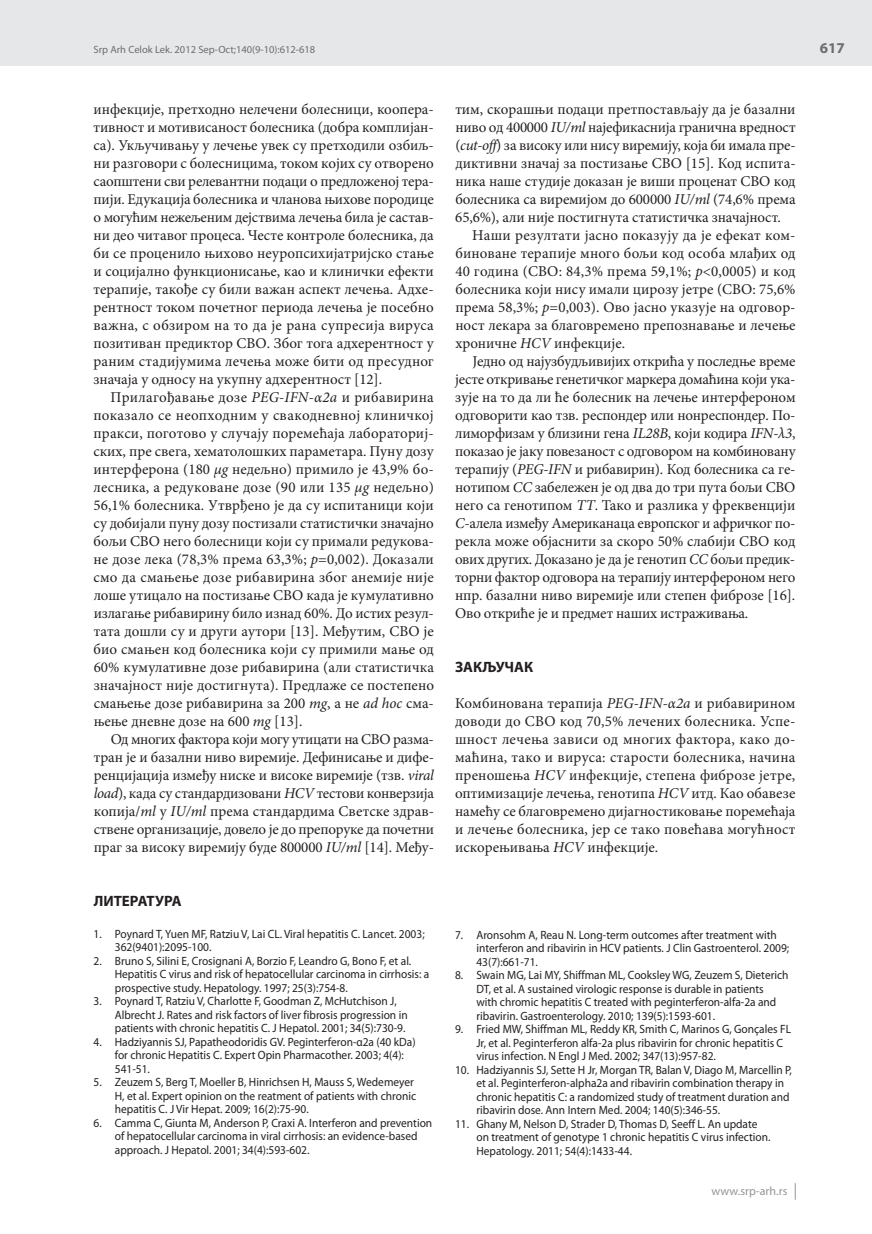
<style>
.page{position:relative;width:872px;height:1234px;background:#fff}
.page>*{position:absolute;margin:0;border:0;box-sizing:border-box;transform-origin:0 0}
.t1{font:15px/18px "Minion Pro";letter-spacing:-.005em;color:#231f20;text-align:justify}
.t2{font:15px "Minion Pro";letter-spacing:.015em;color:#231f20}
.t3{font:700 15px "Myriad Pro";color:#231f20}
.t4{font:700 15px "Myriad Pro";color:#6c6d70}
.t5{font:12px/13.5px "Myriad Pro";color:#231f20;scale:.95 1}
.t6{font:12px "Myriad Pro";letter-spacing:.005em;color:#939598}
.t7{font:10.5px "Myriad Pro";color:#6c6d70}
.s1{font-style:italic}
</style>
<div class="page">
<div style="left:0;top:0;width:872px;height:66px;background:#e6e7e9"></div>
<svg style="left:795px;top:1183px;width:1px;height:16px"></svg>
<p class="t7" style="left:94px;top:43px;width:223px">Srp Arh Celok Lek. 2012 Sep-Oct;140(9-10):612-618</p>
<p class="t4" style="left:820px;top:38px;width:26px">617</p>
<p class="t1" style="left:93px;top:100px;width:342px">ин-фек-ци-је, прет-ход-но не-ле-че-ни бо-ле-сни-ци, ко-о-пе-ра&shy;тив-ност и мо-ти-ви-са-ност бо-ле-сни-ка (до-бра ком-пли-јан&shy;са). Укљу-чи-ва-њу у ле-че-ње увек су прет-хо-ди-ли озбиљ&shy;ни раз-го-во-ри с бо-ле-сни-ци-ма, то-ком ко-јих су отво-ре-но саопштени сви ре-ле-вант-ни по-да-ци о пред-ло-же-ној те-ра&shy;пи-ји. Еду-ка-ци-ја бо-ле-сни-ка и чла-но-ва њи-хо-ве по-ро-ди-це о мо-гу-ћим не-же-ље-ним деј-стви-ма ле-че-ња би-ла је са-став&shy;ни део чи-та-вог про-це-са. Че-сте кон-тро-ле бо-ле-сни-ка, да би се про-це-ни-ло њи-хо-во не-у-роп-си-хи-ја-триј-ско ста-ње и со-ци-јал-но функ-ци-о-ни-са-ње, као и кли-нич-ки ефек-ти те-ра-пи-је, та-ко-ђе су би-ли ва-жан аспект ле-че-ња. Ад-хе&shy;рент-ност то-ком по-чет-ног пе-ри-о-да ле-че-ња је по-себ-но ва-жна, с об-зи-ром на то да је ра-на су-пре-си-ја ви-ру-са по-зи-ти-ван пре-дик-тор СВО. Због то-га ад-хе-рент-ност у ра-ним ста-ди-ју-ми-ма ле-че-ња мо-же би-ти од пре-суд-ног зна-ча-ја у од-но-су на укуп-ну ад-хе-рент-ност [12].</p>
<p class="t1" style="left:93px;top:388px;width:342px;text-indent:17px">При-ла-го-ђа-ва-ње до-зе <span class="s1">PEG-IFN-α2a</span> и ри-ба-ви-ри-на по-ка-за-ло се нео-п-ход-ним у сва-ко-днев-ној кли-нич-кој прак-си, по-го-то-во у слу-ча-ју по-ре-ме-ћа-ја ла-бо-ра-то-риј&shy;ских, пре све-га, хе-ма-то-ло-шких па-ра-ме-та-ра. Пу-ну до-зу ин-тер-фе-ро-на (180 <span class="s1">μg</span> не-дељ-но) при-ми-ло је 43,9% бо&shy;ле-сни-ка, а ре-ду-ко-ва-не до-зе (90 или 135 <span class="s1">μg</span> не-дељ-но)<br>56,1% бо-ле-сни-ка. Утвр-ђе-но је да су ис-пи-та-ни-ци ко-ји су до-би-ја-ли пу-ну до-зу по-сти-за-ли ста-ти-стич-ки зна-чај-но бо-љи СВО не-го бо-ле-сни-ци ко-ји су при-ма-ли ре-ду-ко-ва&shy;не до-зе ле-ка (78,3% пре-ма 63,3%; <span class="s1">p</span>=0,002). До-ка-за-ли смо да сма-ње-ње до-зе ри-ба-ви-ри-на због ане-ми-је ни-је лоше ути-ца-ло на по-сти-за-ње СВО ка-да је ку-му-ла-тив-но из-ла-га-ње ри-ба-ви-ри-ну би-ло из-над 60%. До истих ре-зул&shy;та-та до-шли су и дру-ги ауто-ри [13]. Ме-ђу-тим, СВО је био сма-њен код бо-ле-сни-ка ко-ји су при-ми-ли ма-ње од 60% ку-му-ла-тив-не до-зе ри-ба-ви-ри-на (али ста-ти-стич-ка зна-чај-ност ни-је до-стиг-ну-та). Пред-ла-же се по-сте-пе-но сма-ње-ње до-зе ри-ба-ви-ри-на за 200 <span class="s1">mg</span>, а не <span class="s1">ad hoc</span> сма&shy;ње-ње днев-не до-зе на 600 <span class="s1">mg</span> [13].</p>
<p class="t1" style="left:94px;top:730px;width:342px;text-indent:17px">Од мно-гих фак-то-ра ко-ји мо-гу ути-ца-ти на СВО раз-ма&shy;тран је и ба-зал-ни ни-во ви-ре-ми-је. Де-фи-ни-са-ње и дифе&shy;рен-ци-ја-ци-ја из-ме-ђу ни-ске и ви-со-ке ви-ре-ми-је (тзв. <span class="s1">vi-ral load</span>), ка-да су стан-дар-ди-зо-ва-ни <span class="s1">HCV</span> те-сто-ви кон-вер-зи-ја ко-пи-ја/<span class="s1">ml</span> у <span class="s1">IU/ml</span> пре-ма стан-дар-ди-ма Свет-ске здрав&shy;стве-не ор-га-ни-за-ци-је, до-ве-ло је до пре-по-ру-ке да по-чет-ни праг за ви-со-ку ви-ре-ми-ју бу-де 800000 <span class="s1">IU/ml</span> [14]. Ме-ђу-</p>
<p class="t3" style="left:94px;top:891px;width:89px">ЛИТЕРАТУРА</p>
<p class="t5" style="left:115px;top:926px;width:328px;text-indent:-21px">1. Poynard T, Yuen MF, Ratziu V, Lai CL. Viral hepatitis C. Lancet. 2003;<br>362(9401):2095-100.</p>
<p class="t5" style="left:115px;top:953px;width:332px;text-indent:-21px">2. Bruno S, Silini E, Crosignani A, Borzio F, Leandro G, Bono F, et al.<br>Hepatitis C virus and risk of hepatocellular carcinoma in cirrhosis: a prospective study. Hepatology. 1997; 25(3):754-8.</p>
<p class="t5" style="left:115px;top:994px;width:310px;text-indent:-21px">3. Poynard T, Ratziu V, Charlotte F, Goodman Z, McHutchison J,<br>Albrecht J. Rates and risk factors of liver fibrosis progression in patients with chronic hepatitis C. J Hepatol. 2001; 34(5):730-9.</p>
<p class="t5" style="left:115px;top:1034px;width:318px;text-indent:-21px">4. Hadziyannis SJ, Papatheodoridis GV. Peginterferon-α2a (40 kDa) for chronic Hepatitis C. Expert Opin Pharmacother. 2003; 4(4):<br>541-51.</p>
<p class="t5" style="left:115px;top:1075px;width:319px;text-indent:-21px">5. Zeuzem S, Berg T, Moeller B, Hinrichsen H, Mauss S, Wedemeyer<br>H, et al. Expert opinion on the reatment of patients with chronic hepatitis C. J Vir Hepat. 2009; 16(2):75-90.</p>
<p class="t5" style="left:115px;top:1115px;width:336px;text-indent:-21px">6. Camma C, Giunta M, Anderson P, Craxi A. Interferon and prevention of hepatocellular carcinoma in viral cirrhosis: an evidence-based approach. J Hepatol. 2001; 34(4):593-602.</p>
<p class="t1" style="left:455px;top:100px;width:342px">тим, ско-ра-шњи по-да-ци прет-по-ста-вља-ју да је ба-зал-ни</p>
<p class="t1" style="left:455px;top:118px;width:342px">ни-во од 400000 <span class="s1">IU/ml</span> нај-е-фи-ка-сни-ја гра-нич-на вред-ност</p>
<p class="t1" style="left:455px;top:136px;width:342px">(<span class="s1">cut-off</span>) за ви-со-ку или ни-су ви-ре-ми-ју, ко-ја би има-ла пре-</p>
<p class="t1" style="left:455px;top:154px;width:342px">дик-тив-ни зна-чај за по-сти-за-ње СВО [15]. Код ис-пи-та-</p>
<p class="t1" style="left:455px;top:172px;width:342px">ни-ка на-ше сту-ди-је до-ка-зан је ви-ши про-це-нат СВО код</p>
<p class="t1" style="left:455px;top:190px;width:342px">бо-ле-сни-ка са ви-ре-ми-јом до 600000 <span class="s1">IU/ml</span> (74,6% пре-ма</p>
<p class="t1" style="left:455px;top:208px;width:327px">65,6%), али ни-је по-стиг-ну-та ста-ти-стич-ка зна-чај-ност.</p>
<p class="t2" style="left:472px;top:225px;width:325px">На-ши ре-зул-та-ти ја-сно по-ка-зу-ју да је ефе-кат ком-</p>
<p class="t1" style="left:455px;top:244px;width:342px">би-но-ва-не те-ра-пи-је мно-го бо-љи код осо-ба мла-ђих од</p>
<p class="t1" style="left:455px;top:262px;width:342px">40 го-ди-на (СВО: 84,3% пре-ма 59,1%; <span class="s1">p</span>&lt;0,0005) и код</p>
<p class="t1" style="left:455px;top:280px;width:342px">бо-ле-сни-ка ко-ји ни-су има-ли ци-ро-зу је-тре (СВО: 75,6%</p>
<p class="t1" style="left:455px;top:298px;width:342px">пре-ма 58,3%; <span class="s1">p</span>=0,003). Ово ја-сно ука-зу-је на од-го-вор-</p>
<p class="t1" style="left:455px;top:316px;width:342px">ност ле-ка-ра за бла-го-вре-ме-но пре-по-зна-ва-ње и ле-че-ње</p>
<p class="t1" style="left:455px;top:334px;width:171px">хро-нич-не <span class="s1">HCV</span> ин-фек-ци-је.</p>
<p class="t1" style="left:472px;top:352px;width:325px">Јед-но од нај-у-збу-дљи-ви-јих от-кри-ћа у по-след-ње вре-ме</p>
<p class="t1" style="left:455px;top:370px;width:342px">је-сте от-кри-ва-ње ге-не-тич-ког мар-ке-ра до-ма-ћи-на ко-ји ука-</p>
<p class="t1" style="left:455px;top:388px;width:342px">зу-је на то да ли ће бо-ле-сни-к на ле-че-ње ин-тер-фе-ро-ном</p>
<p class="t1" style="left:455px;top:406px;width:342px">од-го-во-ри-ти као тзв. ре-спон-дер или нон-ре-спон-дер. По-</p>
<p class="t1" style="left:455px;top:424px;width:342px">ли-мор-фи-зам у бли-зи-ни ге-на <span class="s1">IL28B</span>, ко-ји ко-ди-ра <span class="s1">IFN-λ3</span>,</p>
<p class="t1" style="left:455px;top:442px;width:342px">по-ка-зао је ја-ку по-ве-за-ност с од-го-во-ром на ком-би-но-ва-ну</p>
<p class="t1" style="left:455px;top:460px;width:342px">те-ра-пи-ју (<span class="s1">PEG-IFN</span> и ри-ба-ви-рин). Код бо-ле-сни-ка са ге-</p>
<p class="t1" style="left:455px;top:478px;width:342px">но-ти-пом <span class="s1">CC</span> за-бе-ле-жен је од два до три пу-та бо-љи СВО</p>
<p class="t1" style="left:455px;top:496px;width:342px">не-го са ге-но-ти-пом <span class="s1">TT</span>. Та-ко и раз-ли-ка у фре-квен-ци-ји</p>
<p class="t1" style="left:455px;top:514px;width:342px"><span class="s1">C</span>-але-ла из-ме-ђу Аме-ри-ка-на-ца европ-ског и африч-ког по-</p>
<p class="t1" style="left:455px;top:532px;width:342px">ре-кла мо-же об-ја-сни-ти за ско-ро 50% сла-би-ји СВО код</p>
<p class="t1" style="left:455px;top:550px;width:342px">ових дру-гих. До-ка-за-но је да је ге-но-тип <span class="s1">CC</span> бо-љи пре-дик-</p>
<p class="t1" style="left:455px;top:568px;width:342px">тор-ни фак-тор од-го-во-ра на те-ра-пи-ју ин-тер-фе-ро-ном не-го</p>
<p class="t1" style="left:455px;top:586px;width:342px">нпр. ба-зал-ни ни-во ви-ре-ми-је или сте-пен фи-бро-зе [16].</p>
<p class="t1" style="left:455px;top:604px;width:295px">Ово от-кри-ће је и пред-мет на-ших ис-тра-жи-ва-ња.</p>
<p class="t3" style="left:455px;top:657px;width:80px">ЗАКЉУЧАК</p>
<p class="t1" style="left:455px;top:694px;width:342px">Ком-би-но-ва-на те-ра-пи-ја <span class="s1">PEG-IFN-α2a</span> и ри-ба-ви-ри-ном до-во-ди до СВО код 70,5% ле-че-них бо-ле-сни-ка. Успе&shy;шност ле-че-ња за-ви-си од мно-гих фак-то-ра, ка-ко до&shy;ма-ћи-на, та-ко и ви-ру-са: ста-ро-сти бо-ле-сни-ка, на-чи-на пре-но-ше-ња <span class="s1">HCV</span> ин-фек-ци-је, сте-пе-на фи-бро-зе је-тре, оп-ти-ми-за-ци-је ле-че-ња, ге-но-ти-па <span class="s1">HCV</span> итд. Као оба-ве-зе на-ме-ћу се бла-го-вре-ме-но ди-јаг-но-сти-ко-ва-ње по-ре-ме-ћа-ја и ле-че-ње бо-ле-сни-ка, јер се та-ко по-ве-ћа-ва мо-гућ-ност ис-ко-ре-њи-ва-ња <span class="s1">HCV</span> ин-фек-ци-је.</p>
<p class="t5" style="left:476px;top:927px;width:331px;text-indent:-21px">7. Aronsohm A, Reau N. Long-term outcomes after treatment with interferon and ribavirin in HCV patients. J Clin Gastroenterol. 2009;<br>43(7):661-71.</p>
<p class="t5" style="left:476px;top:968px;width:330px;text-indent:-21px">8. Swain MG, Lai MY, Shiffman ML, Cooksley WG, Zeuzem S, Dieterich DT, et al. A sustained virologic response is durable in patients<br>with chromic hepatitis C treated with peginterferon-alfa-2a and ribavirin. Gastroenterology. 2010; 139(5):1593-601.</p>
<p class="t5" style="left:476px;top:1022px;width:333px;text-indent:-21px">9. Fried MW, Shiffman ML, Reddy KR, Smith C, Marinos G, Gonçales FL<br>Jr, et al. Peginterferon alfa-2a plus ribavirin for chronic hepatitis C virus infection. N Engl J Med. 2002; 347(13):957-82.</p>
<p class="t5" style="left:476px;top:1062px;width:334px;text-indent:-21px">10. Hadziyannis SJ, Sette H Jr, Morgan TR, Balan V, Diago M, Marcellin P, et al. Peginterferon-alpha2a and ribavirin combination therapy in chronic hepatitis C: a randomized study of treatment duration and ribavirin dose. Ann Intern Med. 2004; 140(5):346-55.</p>
<p class="t5" style="left:476px;top:1116px;width:311px;text-indent:-21px">11. Ghany M, Nelson D, Strader D, Thomas D, Seeff L. An update on treatment of genotype 1 chronic hepatitis C virus infection.<br>Hepatology. 2011; 54(4):1433-44.</p>
<p class="t6" style="left:711px;top:1183px;width:77px">www.srp-arh.rs</p>
</div>
